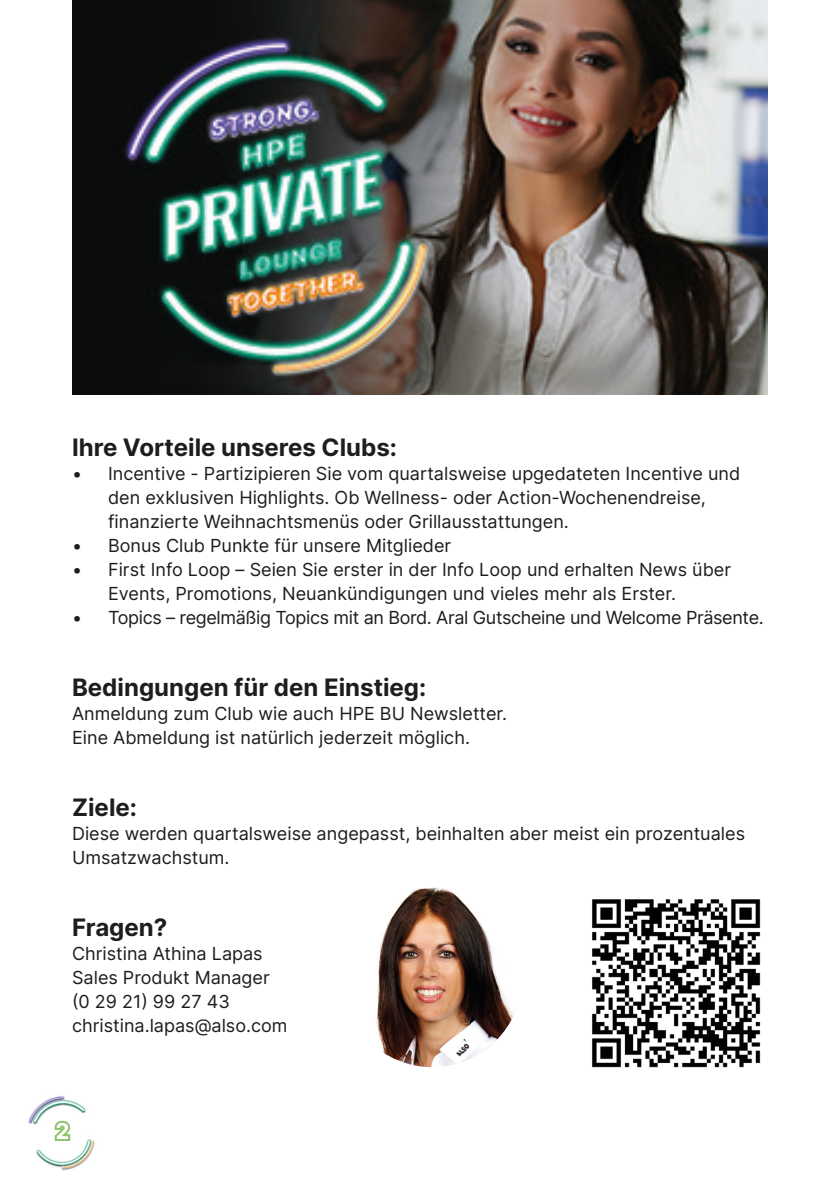
<style>
.page{position:relative;width:840px;height:1191px;background:#fff}
.page>*{position:absolute;margin:0;border:0;box-sizing:border-box;transform-origin:0 0}
.t1{font:700 24px "Inter";color:#1d1d1b}
.t2{font:18px/24px "Inter";color:#1d1d1b}
.t3{font:18px "Inter";letter-spacing:-.02em;color:#1d1d1b}
</style>
<div class="page">
<img style="left:28px;top:1096px;width:67px;height:75px">
<img style="left:55px;top:1120px;width:15px;height:21px">
<img style="left:57px;top:1122px;width:11px;height:17px">
<img style="left:72px;top:0;width:695px;height:394px">
<img style="left:342px;top:887px;width:180px;height:180px;border-radius:90px">
<img style="left:592px;top:899px;width:169px;height:169px">
<h1 class="t1" style="left:72px;top:430px;width:326px">Ihre Vorteile unseres Clubs:</h1>
<p class="t2" style="left:108px;top:461px;width:633px;text-indent:-36px">• Incentive - Partizipieren Sie vom quartalsweise upgedateten Incentive und den exklusiven Highlights. Ob Wellness- oder Action-Wochenendreise, finanzierte Weihnachtsmenüs oder Grillausstattungen.</p>
<p class="t2" style="left:72px;top:533px;width:380px">• Bonus Club Punkte für unsere Mitglieder</p>
<p class="t2" style="left:108px;top:557px;width:624px;text-indent:-36px">• First Info Loop – Seien Sie erster in der Info Loop und erhalten News über<br>Events, Promotions, Neuankündigungen und vieles mehr als Erster.</p>
<p class="t3" style="left:72px;top:604px;width:692px">• Topics – regelmäßig Topics mit an Bord. Aral Gutscheine und Welcome Präsente.</p>
<h1 class="t1" style="left:72px;top:670px;width:355px">Bedingungen für den Einstieg:</h1>
<p class="t2" style="left:72px;top:701px;width:436px">Anmeldung zum Club wie auch HPE BU Newsletter.<br>Eine Abmeldung ist natürlich jederzeit möglich.</p>
<h1 class="t1" style="left:72px;top:790px;width:66px">Ziele:</h1>
<p class="t2" style="left:72px;top:821px;width:674px">Diese werden quartalsweise angepasst, beinhalten aber meist ein prozentuales<br>Umsatzwachstum.</p>
<h1 class="t1" style="left:72px;top:910px;width:97px">Fragen?</h1>
<p class="t2" style="left:72px;top:941px;width:217px">Christina Athina Lapas<br>Sales Produkt Manager (0 29 21) 99 27 43 christina.lapas@also.com</p>
</div>
